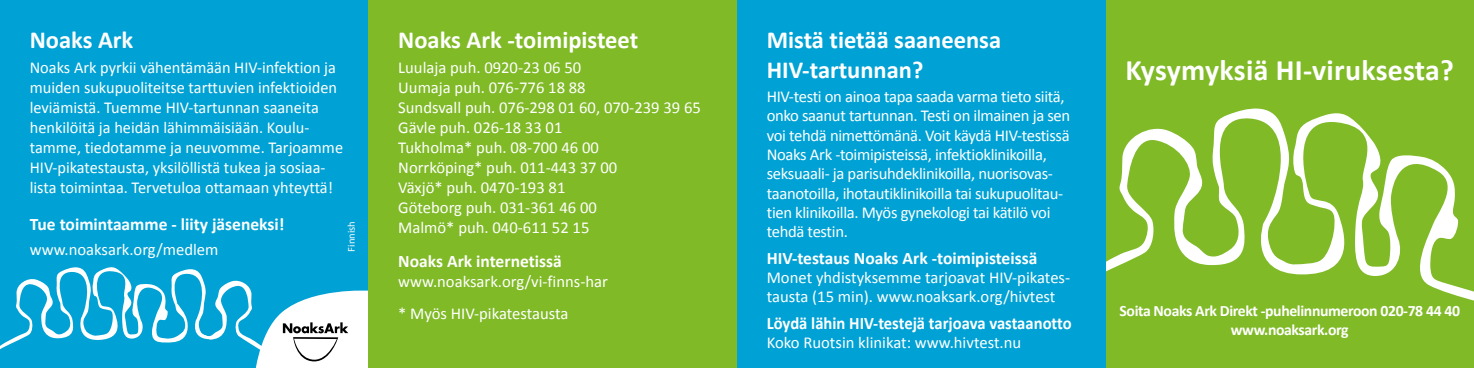
<style>
.page{position:relative;width:1474px;height:368px;background:#fff}
.page>*{position:absolute;margin:0;border:0;box-sizing:border-box;transform-origin:0 0}
.t1{font:700 29.75px "Calibri";letter-spacing:.01em;color:#fff}
.t2{font:700 24.5px/29.4px "Calibri";color:#fff}
.t3{font:700 17.5px "Calibri";color:#fff}
.t4{font:700 17.5px "Calibri";color:#fff;scale:.95 1}
.t5{font:16.62px/19.9px "Calibri";color:#fff}
.t6{font:16.62px/19.2px "Calibri";letter-spacing:-.02em;color:#fff}
.t7{font:700 15.75px/18.9px "Calibri";letter-spacing:-.025em;color:#fff;text-align:center}
.t8{font:10.5px "Calibri";color:#fff}
</style>
<div class="page">
<div style="left:1105px;top:0;width:368px;height:367px;background:#80ba27"></div>
<svg style="left:1105px;top:108px;width:368px;height:201px"></svg>
<div style="left:0;top:0;width:368px;height:367px;background:#00a1d4"></div>
<svg style="left:0;top:267px;width:368px;height:100px"></svg>
<div style="left:368px;top:0;width:369px;height:367px;background:#80ba27"></div>
<div style="left:737px;top:0;width:368px;height:367px;background:#00a1d4"></div>
<h2 class="t2" style="left:30px;top:25px;width:105px">Noaks Ark</h2>
<p class="t5" style="left:30px;top:58px;width:315px">Noaks Ark pyrkii vähentämään HIV-infektion ja muiden sukupuoliteitse tarttuvien infektioiden leviämistä. Tuemme HIV-tartunnan saaneita henkilöitä ja heidän lähimmäisiään. Koulu&shy;tamme, tiedotamme ja neuvomme. Tarjoamme HIV-pikatestausta, yksilöllistä tukea ja sosiaa&shy;lista toimintaa. Tervetuloa ottamaan yhteyttä!</p>
<p class="t3" style="left:30px;top:213px;width:256px">Tue toimintaamme - liity jäseneksi!</p>
<p class="t5" style="left:30px;top:239px;width:190px">www.noaksark.org/medlem</p>
<p class="t8" style="left:345px;top:251px;width:32px;rotate:-90deg">Finnish</p>
<h2 class="t2" style="left:398px;top:25px;width:241px">Noaks Ark -toimipisteet</h2>
<p class="t5" style="left:398px;top:58px;width:304px">Luulaja puh. 0920-23 06 50<br>Uumaja puh. 076-776 18 88<br>Sundsvall puh. 076-298 01 60, 070-239 39 65<br>Gävle puh. 026-18 33 01<br>Tukholma* puh. 08-700 46 00<br>Norrköping* puh. 011-443 37 00<br>Växjö* puh. 0470-193 81<br>Göteborg puh. 031-361 46 00<br>Malmö* puh. 040-611 52 15</p>
<p class="t3" style="left:398px;top:249px;width:165px">Noaks Ark internetissä</p>
<p class="t5" style="left:398px;top:264px;width:211px;line-height:32.4px">www.noaksark.org/vi-finns-har * Myös HIV-pikatestausta</p>
<h2 class="t2" style="left:766px;top:25px;width:236px">Mistä tietää saaneensa<br>HIV-tartunnan?</h2>
<p class="t6" style="left:766px;top:87px;width:305px">HIV-testi on ainoa tapa saada varma tieto siitä, onko saanut tartunnan. Testi on ilmainen ja sen voi tehdä nimettömänä. Voit käydä HIV-testissä Noaks Ark -toimipisteissä, infektioklinikoilla, seksuaali- ja parisuhdeklinikoilla, nuorisovas&shy;taanotoilla, ihotautiklinikoilla tai sukupuolitau&shy;tien klinikoilla. Myös gynekologi tai kätilö voi tehdä testin.</p>
<p class="t3" style="left:766px;top:246px;width:272px">HIV-testaus Noaks Ark -toimipisteissä</p>
<p class="t5" style="left:766px;top:267px;width:305px;line-height:19.2px">Monet yhdistyksemme tarjoavat HIV-pikates&shy;tausta (15 min). www.noaksark.org/hivtest</p>
<p class="t4" style="left:766px;top:311px;width:322px">Löydä lähin HIV-testejä tarjoava vastaanotto</p>
<p class="t5" style="left:766px;top:332px;width:256px">Koko Ruotsin klinikat: www.hivtest.nu</p>
<h1 class="t1" style="left:1125px;top:50px;width:330px">Kysymyksiä HI-viruksesta?</h1>
<p class="t7" style="left:1119px;top:300px;width:342px">Soita Noaks Ark Direkt -puhelinnumeroon 020-78 44 40 www.noaksark.org</p>
</div>
